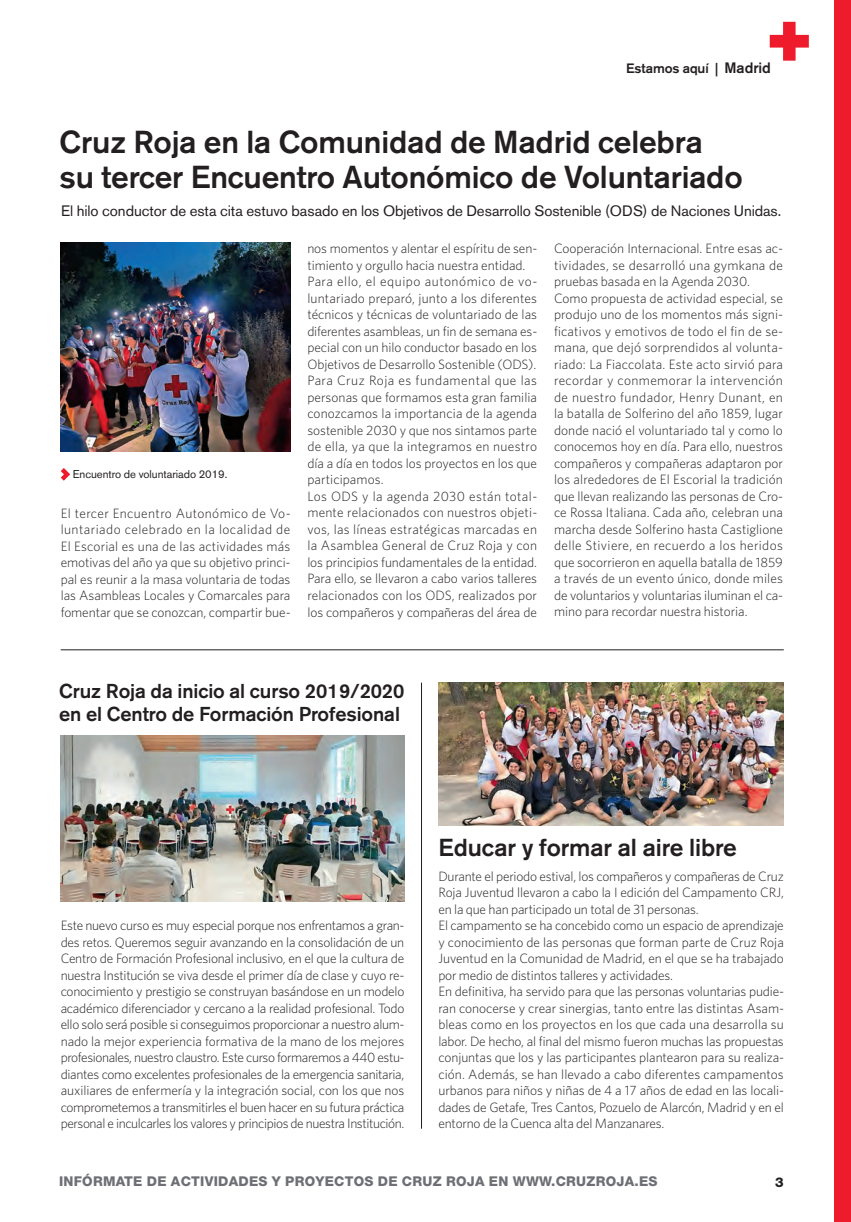
<style>
.page{position:relative;width:851px;height:1222px;background:#fff}
.page>*{position:absolute;margin:0;border:0;box-sizing:border-box;transform-origin:0 0}
.t1{font:500 31.5px/34.5px "Akzidenz Grotesk BE";letter-spacing:-.005em;color:#231f20}
.t2{font:500 24.3px "Akzidenz Grotesk BE";letter-spacing:-.005em;color:#231f20}
.t3{font:500 19.95px/22.5px "Akzidenz Grotesk BE";letter-spacing:-.005em;color:#231f20}
.t4{font:15px "Akzidenz Grotesk BE";letter-spacing:-.005em;color:#231f20}
.t5{font:300 13.5px/16.5px "Whitney";letter-spacing:-.005em;color:#231f20}
.t6{font:800 13.5px "Helvetica Neue";letter-spacing:.02em;color:#6d6f74}
.t7{font:500 13.5px "Akzidenz Grotesk BE";letter-spacing:-.005em;color:#231f20}
.t8{font:800 13.5px "Helvetica Neue";color:#231f20}
.t9{font:11.25px "Akzidenz Grotesk BE";letter-spacing:-.005em;color:#231f20}
.s1{font-size:15px}
</style>
<div class="page">
<div style="left:834px;top:0;width:17px;height:1221px;background:#ee1b2c"></div>
<svg style="left:769px;top:22px;width:40px;height:39px"></svg>
<img style="left:61px;top:242px;width:229px;height:209px">
<svg style="left:61px;top:468px;width:9px;height:12px"></svg>
<hr style="left:61px;top:649px;width:723px;height:1px;background:#231f20">
<hr style="left:421px;top:682px;width:1px;height:446px;background:#231f20">
<img style="left:61px;top:735px;width:343px;height:166px">
<img style="left:438px;top:682px;width:345px;height:143px">
<p class="t7" style="left:626px;top:63px;width:146px">Estamos aquí | <span class="s1">Madrid</span></p>
<h1 class="t1" style="left:60px;top:128px;width:684px">Cruz Roja en la Comunidad de Madrid celebra su tercer Encuentro Autonómico de Voluntariado</h1>
<p class="t4" style="left:61px;top:205px;width:721px">El hilo conductor de esta cita estuvo basado en los Objetivos de Desarrollo Sostenible (ODS) de Naciones Unidas.</p>
<p class="t5" style="left:307px;top:241px;width:231px">nos momentos y alentar el espíritu de sen&shy;timiento y orgullo hacia nuestra entidad.<br>Para ello, el equipo autonómico de vo&shy;luntariado preparó, junto a los diferentes técnicos y técnicas de voluntariado de las diferentes asambleas, un fin de semana es&shy;pecial con un hilo conductor basado en los Objetivos de Desarrollo Sostenible (ODS).<br>Para Cruz Roja es fundamental que las personas que formamos esta gran familia conozcamos la importancia de la agenda sostenible 2030 y que nos sintamos parte de ella, ya que la integramos en nuestro día a día en todos los proyectos en los que participamos.<br>Los ODS y la agenda 2030 están total&shy;mente relacionados con nuestros objeti&shy;vos, las líneas estratégicas marcadas en la Asamblea General de Cruz Roja y con los principios fundamentales de la entidad.<br>Para ello, se llevaron a cabo varios talleres relacionados con los ODS, realizados por los compañeros y compañeras del área de</p>
<p class="t5" style="left:554px;top:241px;width:231px">Cooperación Internacional. Entre esas ac&shy;tividades, se desarrolló una gymkana de pruebas basada en la Agenda 2030.<br>Como propuesta de actividad especial, se produjo uno de los momentos más signi&shy;ficativos y emotivos de todo el fin de se&shy;mana, que dejó sorprendidos al volunta&shy;riado: La Fiaccolata. Este acto sirvió para recordar y conmemorar la intervención de nuestro fundador, Henry Dunant, en la batalla de Solferino del año 1859, lugar donde nació el voluntariado tal y como lo conocemos hoy en día. Para ello, nuestros compañeros y compañeras adaptaron por los alrededores de El Escorial la tradición que llevan realizando las personas de Cro&shy;ce Rossa Italiana. Cada año, celebran una marcha desde Solferino hasta Castiglione delle Stiviere, en recuerdo a los heridos que socorrieron en aquella batalla de 1859 a través de un evento único, donde miles de voluntarios y voluntarias iluminan el ca&shy;mino para recordar nuestra historia.</p>
<p class="t9" style="left:73px;top:470px;width:156px">Encuentro de voluntariado 2019.</p>
<p class="t5" style="left:61px;top:505px;width:231px;text-align:justify">El tercer Encuentro Autonómico de Vo&shy;luntariado celebrado en la localidad de El Escorial es una de las actividades más emotivas del año ya que su objetivo princi&shy;pal es reunir a la masa voluntaria de todas las Asambleas Locales y Comarcales para fomentar que se conozcan, compartir bue-</p>
<h3 class="t3" style="left:59px;top:681px;width:347px">Cruz Roja da inicio al curso 2019/2020 en el Centro de Formación Profesional</h3>
<p class="t5" style="left:61px;top:918px;width:345px;text-align:justify">Este nuevo curso es muy especial porque nos enfrentamos a gran&shy;des retos. Queremos seguir avanzando en la consolidación de un Centro de Formación Profesional inclusivo, en el que la cultura de nuestra Institución se viva desde el primer día de clase y cuyo re&shy;conocimiento y prestigio se construyan basándose en un modelo académico diferenciador y cercano a la realidad profesional. Todo ello solo será posible si conseguimos proporcionar a nuestro alum&shy;nado la mejor experiencia formativa de la mano de los mejores profesionales, nuestro claustro. Este curso formaremos a 440 estu&shy;diantes como excelentes profesionales de la emergencia sanitaria, auxiliares de enfermería y la integración social, con los que nos comprometemos a transmitirles el buen hacer en su futura práctica personal e inculcarles los valores y principios de nuestra Institución.</p>
<h2 class="t2" style="left:438px;top:838px;width:300px">Educar y formar al aire libre</h2>
<p class="t5" style="left:438px;top:868px;width:347px">Durante el periodo estival, los compañeros y compañeras de Cruz Roja Juventud llevaron a cabo la I edición del Campamento CRJ, en la que han participado un total de 31 personas.<br>El campamento se ha concebido como un espacio de aprendizaje y conocimiento de las personas que forman parte de Cruz Roja Juventud en la Comunidad de Madrid, en el que se ha trabajado por medio de distintos talleres y actividades.<br>En definitiva, ha servido para que las personas voluntarias pudie&shy;ran conocerse y crear sinergias, tanto entre las distintas Asam&shy;bleas como en los proyectos en los que cada una desarrolla su labor. De hecho, al final del mismo fueron muchas las propuestas conjuntas que los y las participantes plantearon para su realiza&shy;ción. Además, se han llevado a cabo diferentes campamentos urbanos para niños y niñas de 4 a 17 años de edad en las locali&shy;dades de Getafe, Tres Cantos, Pozuelo de Alarcón, Madrid y en el entorno de la Cuenca alta del Manzanares.</p>
<p class="t6" style="left:59px;top:1175px;width:600px">INFÓRMATE DE ACTIVIDADES Y PROYECTOS DE CRUZ ROJA EN WWW.CRUZROJA.ES</p>
<p class="t8" style="left:775px;top:1176px;width:10px">3</p>
</div>
